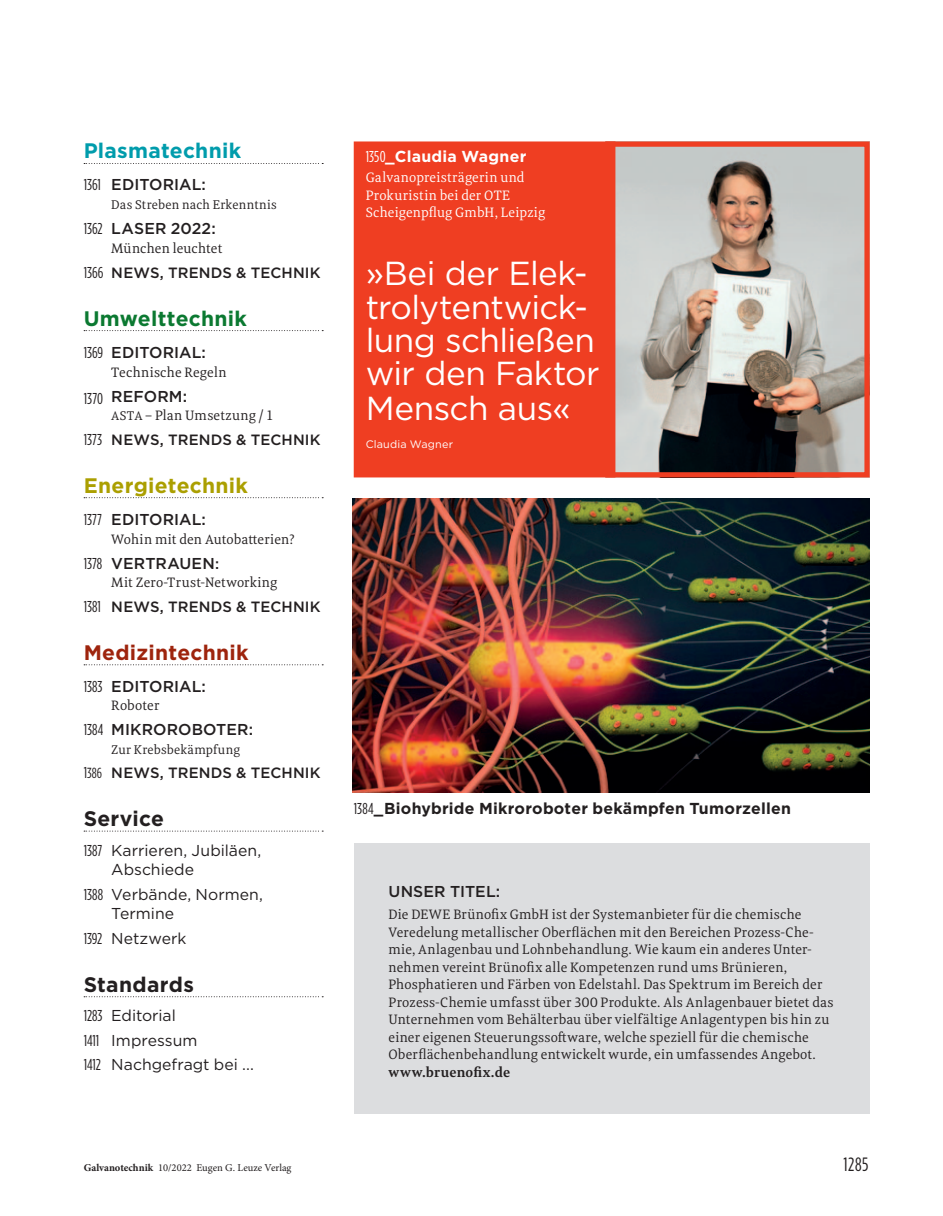
<style>
.page{position:relative;width:943px;height:1216px;background:#fff}
.page>*{position:absolute;margin:0;border:0;box-sizing:border-box;transform-origin:0 0}
.t1{font:33.25px/33.8px "Gotham";letter-spacing:-.015em;color:#fff}
.t2{font:700 21px "Gotham";letter-spacing:.015em;color:#231f20}
.t3{font:700 21px "Gotham";letter-spacing:.015em;color:#ab9f01}
.t4{font:700 21px "Gotham";letter-spacing:.015em;color:#9e240d}
.t5{font:700 21px "Gotham";letter-spacing:.01em;color:#009cac}
.t6{font:700 21px "Gotham";letter-spacing:.01em;color:#0b7931}
.t7{font:19.25px "Gotham Condensed";color:#231f20}
.t8{font:700 15.92px "Gotham";letter-spacing:.015em;color:#231f20}
.t9{font:700 15.92px "Gotham";letter-spacing:.015em;color:#fff}
.t10{font:500 15.75px "Gotham";letter-spacing:.005em;color:#231f20}
.t11{font:15.75px/19.6px "Gotham";color:#231f20}
.t12{font:500 14.88px "Gotham";letter-spacing:.01em;color:#231f20}
.t13{font:14px/17.5px "Meret Pro";letter-spacing:.01em;color:#231f20}
.t14{font:14px/17.5px "Meret Pro";letter-spacing:.01em;color:#fff}
.t15{font:700 14px "Meret Pro";letter-spacing:.01em;color:#231f20}
.t16{font:12.95px "Meret Pro";letter-spacing:.015em;color:#231f20}
.t17{font:10.85px "Gotham";letter-spacing:.015em;color:#fff}
.t18{font:10.5px "Minion Pro";color:#231f20}
.s1{font-family:"Gotham Condensed";font-weight:400}
.s2{font-family:"Gotham Condensed";font-weight:400;font-size:15.75px}
.s3{font-size:12.95px}
.s4{font-size:14.7px}
.s5{font-family:"Gotham Condensed";font-weight:400;font-size:14.7px}
.s6{font-family:"Gotham Condensed"}
.s7{font-weight:700}
</style>
<div class="page">
<img style="left:352px;top:498px;width:517px;height:294px">
<img style="left:615px;top:147px;width:248px;height:324px">
<div style="left:605px;top:141px;width:264px;height:336px;border:5px solid #ef3e22"></div>
<div style="left:357px;top:145px;width:255px;height:329px;background:#ef3e22"></div>
<div style="left:354px;top:141px;width:261px;height:336px;border:7px solid #ef3e22"></div>
<svg style="left:84px;top:163px;width:239px;height:1px"></svg>
<svg style="left:84px;top:330px;width:239px;height:1px"></svg>
<svg style="left:84px;top:497px;width:239px;height:1px"></svg>
<svg style="left:84px;top:664px;width:239px;height:1px"></svg>
<svg style="left:84px;top:830px;width:239px;height:1px"></svg>
<svg style="left:84px;top:996px;width:239px;height:1px"></svg>
<div style="left:354px;top:843px;width:515px;height:270px;background:#dcdddf"></div>
<h2 class="t5" style="left:84px;top:139px;width:159px">Plasmatechnik</h2>
<p class="t10" style="left:84px;top:176px;width:124px"><span class="s1">1361</span> EDITORIAL:</p>
<p class="t16" style="left:111px;top:196px;width:167px">Das Streben nach Erkenntnis</p>
<p class="t10" style="left:84px;top:219px;width:134px"><span class="s1">1362</span> LASER 2022:</p>
<p class="t13" style="left:111px;top:239px;width:113px">München leuchtet</p>
<p class="t12" style="left:84px;top:264px;width:238px"><span class="s2">1366</span> NEWS, TREN DS &amp; TECHN IK</p>
<h2 class="t6" style="left:84px;top:306px;width:165px">Umwelttechnik</h2>
<p class="t10" style="left:84px;top:343px;width:124px"><span class="s1">1369</span> EDITORIAL:</p>
<p class="t13" style="left:111px;top:363px;width:117px">Technische Regeln</p>
<p class="t10" style="left:84px;top:387px;width:105px"><span class="s1">1370</span> REFORM:</p>
<p class="t13" style="left:111px;top:406px;width:164px"><span class="s3">ASTA</span> – Plan Umsetzung / 1</p>
<p class="t12" style="left:84px;top:431px;width:238px"><span class="s2">1373</span> NEWS, TREN DS &amp; TECHN IK</p>
<h2 class="t3" style="left:84px;top:473px;width:166px">Energietechnik</h2>
<p class="t10" style="left:84px;top:510px;width:124px"><span class="s1">1377</span> EDITORIAL:</p>
<p class="t13" style="left:111px;top:530px;width:185px">Wohin mit den Autobatterien?</p>
<p class="t10" style="left:84px;top:554px;width:137px"><span class="s1">1378</span> VERTRAUEN <span class="s4">:</span></p>
<p class="t13" style="left:111px;top:573px;width:167px">Mit Zero-Trust-Networking</p>
<p class="t12" style="left:84px;top:598px;width:238px"><span class="s2">1381</span> NEWS, TREN DS &amp; TECHN IK</p>
<h2 class="t4" style="left:84px;top:640px;width:166px">Medizintechnik</h2>
<p class="t10" style="left:84px;top:677px;width:124px"><span class="s1">1383</span> EDITORIAL:</p>
<p class="t13" style="left:111px;top:696px;width:50px">Roboter</p>
<p class="t10" style="left:84px;top:720px;width:171px"><span class="s1">1384</span> M IKROROBOTER:</p>
<p class="t16" style="left:111px;top:740px;width:130px">Zur Krebsbekämpfung</p>
<p class="t12" style="left:84px;top:764px;width:238px"><span class="s2">1</span><span class="s5">386</span> NEWS, TREN DS &amp; TECHN IK</p>
<h2 class="t2" style="left:84px;top:806px;width:82px">Service</h2>
<p class="t11" style="left:111px;top:840px;width:152px;text-indent:-28px"><span class="s6">1387</span> Karrieren, Jubiläen,<br>Abschiede</p>
<p class="t11" style="left:111px;top:884px;width:153px;text-indent:-28px"><span class="s6">1388</span> Verbände, Normen,<br>Termine</p>
<p class="t11" style="left:84px;top:928px;width:104px"><span class="s6">1392</span> Netzwerk</p>
<h2 class="t2" style="left:84px;top:972px;width:112px">Standards</h2>
<p class="t11" style="left:84px;top:1003px;width:172px;line-height:24.5px"><span class="s6">1283</span> Editorial<br><span class="s6">1411</span> Impressum<br><span class="s6">1412</span> Nachgefragt bei ...</p>
<p class="t9" style="left:366px;top:147px;width:162px"><span class="s2">1350</span>_Claudia Wagner</p>
<p class="t14" style="left:366px;top:169px;width:181px">Galvanopreisträgerin und<br>Prokuristin bei der OTE<br>Scheigenpflug GmbH, Leipzig</p>
<h1 class="t1" style="left:366px;top:256px;width:235px">»Bei der Elek&shy;trolytentwick&shy;lung schließen wir den Faktor<br>Mensch aus«</h1>
<p class="t17" style="left:366px;top:438px;width:89px">Claudia Wagner</p>
<p class="t8" style="left:354px;top:798px;width:438px"><span class="s2">1384</span>_Biohybride Mikroroboter bekämpfen Tumorzellen</p>
<p class="t10" style="left:388px;top:882px;width:113px">UNSER TITEL:</p>
<p class="t13" style="left:388px;top:905px;width:446px">Die DEWE Brünofix GmbH ist der Systemanbieter für die chemische Veredelung metallischer Oberflächen mit den Bereichen Prozess-Che&shy;mie, Anlagenbau und Lohnbehandlung. Wie kaum ein anderes Unter&shy;nehmen vereint Brünofix alle Kompetenzen rund ums Brünieren, Phosphatieren und Färben von Edelstahl. Das Spektrum im Bereich der Prozess-Chemie umfasst über 300 Produkte. Als Anlagenbauer bietet das Unternehmen vom Behälterbau über vielfältige Anlagentypen bis hin zu einer eigenen Steuerungssoftware, welche speziell für die chemische Oberflächenbehandlung entwickelt wurde, ein umfassendes Angebot.</p>
<p class="t15" style="left:388px;top:1061px;width:123px">www.bruenofix.de</p>
<p class="t18" style="left:84px;top:1160px;width:209px"><span class="s7">Galvanotechnik</span> 10/2022 Eugen G. Leuze Verlag</p>
<h3 class="t7" style="left:843px;top:1153px;width:27px">1285</h3>
</div>
